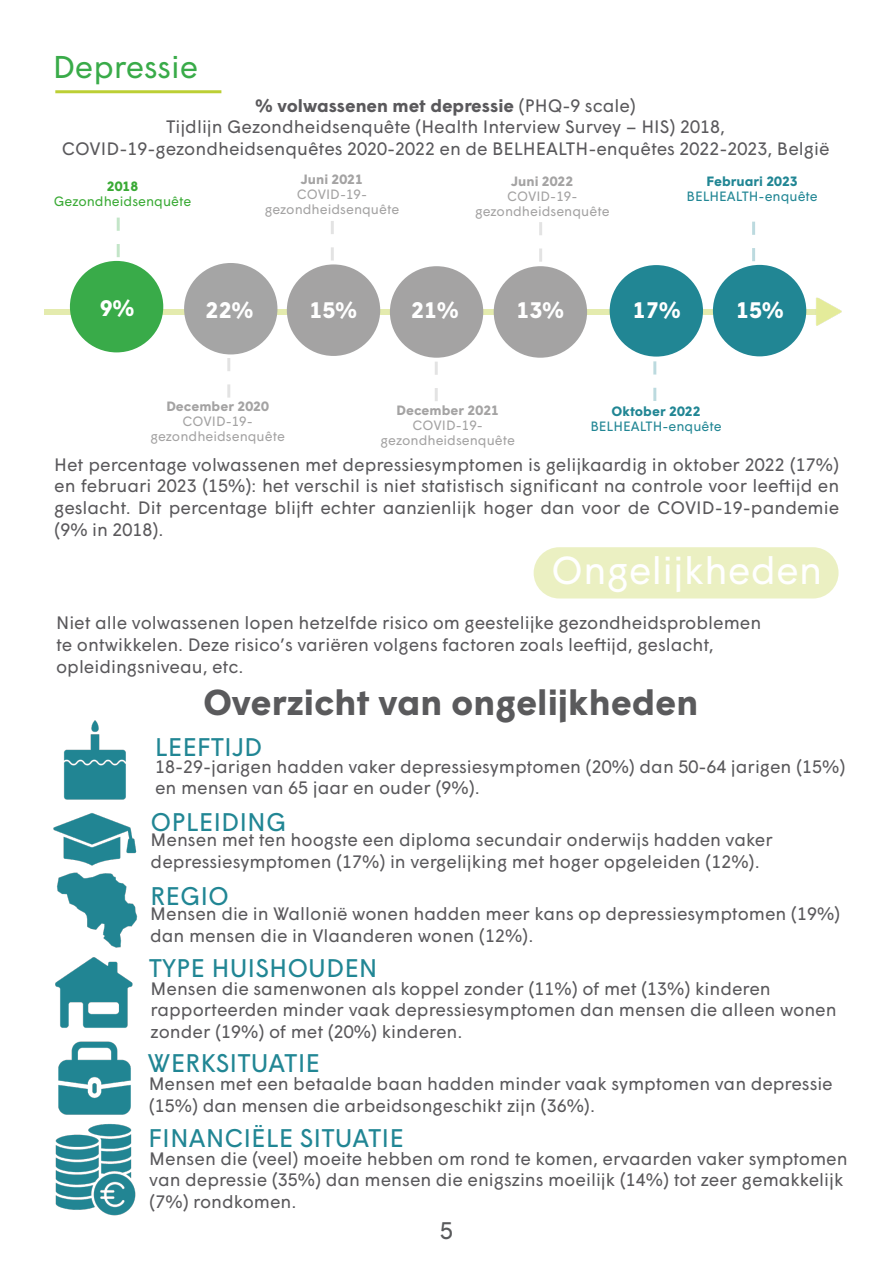
<style>
.page{position:relative;width:893px;height:1263px;background:#fff}
.page>*{position:absolute;margin:0;border:0;box-sizing:border-box;transform-origin:0 0}
.t1{font:39px "Wigrum";color:#fff}
.t2{font:700 36px "Wigrum";color:#5a5a5c}
.t3{font:31.5px "Wigrum";color:#39ab49}
.t4{font:25.5px "Wigrum";color:#218694}
.t5{font:24px "Wigrum";color:#58595b}
.t6{font:700 22.5px "Wigrum";color:#fff}
.t7{font:18px/21.6px "Wigrum";color:#5a595c}
.t8{font:700 18px "Wigrum";color:#5a595c}
.t9{font:13.5px "Wigrum";color:#a4a3a3}
.t10{font:700 13.5px "Wigrum";color:#a4a3a3}
.t11{font:13.5px "Wigrum";color:#218694}
.t12{font:700 13.5px "Wigrum";color:#218694}
.t13{font:13.5px "Wigrum";color:#3aaa35}
.t14{font:700 13.5px "Wigrum";color:#3aaa35}
.s1{font-weight:400}
</style>
<div class="page">
<div style="left:44px;top:309px;width:773px;height:5px;background:#e4ebae"></div>
<img style="left:814px;top:297px;width:28px;height:29px">
<hr style="left:55px;top:90px;width:166px;height:3px;background:#bccf35">
<div style="left:70px;top:261px;width:93px;height:91px;background:#39ab49;border-radius:50%"></div>
<div style="left:610px;top:265px;width:93px;height:92px;background:#218694;border-radius:50%"></div>
<div style="left:494px;top:266px;width:93px;height:92px;background:#a4a3a3;border-radius:50%"></div>
<div style="left:390px;top:266px;width:93px;height:92px;background:#a4a3a3;border-radius:50%"></div>
<div style="left:287px;top:264px;width:93px;height:92px;background:#a4a3a3;border-radius:50%"></div>
<div style="left:184px;top:263px;width:93px;height:91px;background:#a5a5a5;border-radius:50%"></div>
<svg style="left:117px;top:218px;width:3px;height:39px"></svg>
<svg style="left:227px;top:358px;width:3px;height:40px"></svg>
<svg style="left:331px;top:221px;width:3px;height:40px"></svg>
<svg style="left:435px;top:362px;width:3px;height:39px"></svg>
<svg style="left:539px;top:222px;width:3px;height:40px"></svg>
<svg style="left:653px;top:361px;width:3px;height:40px"></svg>
<img style="left:58px;top:1041px;width:73px;height:74px">
<img style="left:64px;top:720px;width:62px;height:80px">
<img style="left:55px;top:957px;width:78px;height:71px">
<img style="left:53px;top:813px;width:84px;height:53px">
<div style="left:713px;top:265px;width:93px;height:91px;background:#218694;border-radius:50%"></div>
<svg style="left:752px;top:222px;width:3px;height:39px"></svg>
<img style="left:57px;top:872px;width:81px;height:76px">
<img style="left:55px;top:1124px;width:81px;height:92px">
<div style="left:534px;top:547px;width:305px;height:51px;background:#ebf0c2;border-radius:26px"></div>
<h3 class="t3" style="left:53px;top:43px;width:147px">Depressie</h3>
<p class="t8" style="left:255px;top:92px;width:382px">% volwassenen met depressie <span class="s1">(PHQ-9 scale)</span></p>
<p class="t7" style="left:166px;top:115px;width:560px">Tijdlijn Gezondheidsenquête (Health Interview Survey – HIS) 2018,</p>
<p class="t7" style="left:62px;top:136px;width:769px">COVID-19-gezondheidsenquêtes 2020-2022 en de BELHEALTH-enquêtes 2022-2023, België</p>
<p class="t14" style="left:107px;top:176px;width:33px">2018</p>
<p class="t13" style="left:54px;top:191px;width:139px">Gezondheidsenquête</p>
<p class="t10" style="left:301px;top:169px;width:64px">Juni 2021</p>
<p class="t9" style="left:297px;top:184px;width:72px">COVID-19-</p>
<p class="t9" style="left:265px;top:199px;width:136px">gezondheidsenquête</p>
<p class="t10" style="left:511px;top:171px;width:64px">Juni 2022</p>
<p class="t9" style="left:507px;top:186px;width:72px">COVID-19-</p>
<p class="t9" style="left:475px;top:201px;width:136px">gezondheidsenquête</p>
<p class="t12" style="left:707px;top:171px;width:93px">Februari 2023</p>
<p class="t11" style="left:686px;top:186px;width:133px">BELHEALTH-enquête</p>
<p class="t6" style="left:100px;top:291px;width:36px">9%</p>
<p class="t6" style="left:206px;top:293px;width:50px">22%</p>
<p class="t6" style="left:309px;top:293px;width:50px">15%</p>
<p class="t6" style="left:411px;top:293px;width:50px">21%</p>
<p class="t6" style="left:516px;top:293px;width:50px">13%</p>
<p class="t6" style="left:633px;top:293px;width:50px">17%</p>
<p class="t6" style="left:736px;top:293px;width:50px">15%</p>
<p class="t10" style="left:166px;top:396px;width:104px">December 2020</p>
<p class="t9" style="left:182px;top:411px;width:72px">COVID-19-</p>
<p class="t9" style="left:150px;top:426px;width:136px">gezondheidsenquête</p>
<p class="t10" style="left:397px;top:400px;width:104px">December 2021</p>
<p class="t9" style="left:413px;top:415px;width:72px">COVID-19-</p>
<p class="t9" style="left:380px;top:430px;width:136px">gezondheidsenquête</p>
<p class="t12" style="left:611px;top:401px;width:91px">Oktober 2022</p>
<p class="t11" style="left:590px;top:416px;width:133px">BELHEALTH-enquête</p>
<p class="t7" style="left:54px;top:452px;width:786px;text-align:justify">Het percentage volwassenen met depressiesymptomen is gelijkaardig in oktober 2022 (17%) en februari 2023 (15%): het verschil is niet statistisch significant na controle voor leeftijd en geslacht. Dit percentage blijft echter aanzienlijk hoger dan voor de COVID-19-pandemie (9% in 2018).</p>
<p class="t1" style="left:551px;top:541px;width:273px">Ongelijkheden</p>
<p class="t7" style="left:56px;top:611px;width:707px">Niet alle volwassenen lopen hetzelfde risico om geestelijke gezondheidsproblemen te ontwikkelen. Deze risico’s variëren volgens factoren zoals leeftijd, geslacht, opleidingsniveau, etc.</p>
<p class="t2" style="left:203px;top:675px;width:497px">Overzicht van ongelijkheden</p>
<p class="t7" style="left:155px;top:754px;width:692px">18-29-jarigen hadden vaker depressiesymptomen (20%) dan 50-64 jarigen (15%) en mensen van 65 jaar en ouder (9%).</p>
<p class="t7" style="left:151px;top:828px;width:624px">Mensen met ten hoogste een diploma secundair onderwijs hadden vaker depressiesymptomen (17%) in vergelijking met hoger opgeleiden (12%).</p>
<p class="t4" style="left:155px;top:727px;width:109px">LEEFTIJD</p>
<p class="t4" style="left:151px;top:802px;width:137px">OPLEIDING</p>
<p class="t4" style="left:150px;top:876px;width:80px">REGIO</p>
<p class="t7" style="left:150px;top:902px;width:692px">Mensen die in Wallonië wonen hadden meer kans op depressiesymptomen (19%) dan mensen die in Vlaanderen wonen (12%).</p>
<p class="t4" style="left:149px;top:949px;width:230px">TYPE HUISHOUDEN</p>
<p class="t7" style="left:151px;top:976px;width:687px">Mensen die samenwonen als koppel zonder (11%) of met (13%) kinderen rapporteerden minder vaak depressiesymptomen dan mensen die alleen wonen zonder (19%) of met (20%) kinderen.</p>
<p class="t7" style="left:149px;top:1072px;width:686px">Mensen met een betaalde baan hadden minder vaak symptomen van depressie (15%) dan mensen die arbeidsongeschikt zijn (36%).</p>
<p class="t4" style="left:148px;top:1044px;width:174px">WERKSITUATIE</p>
<p class="t4" style="left:148px;top:1118px;width:257px">FINANCIËLE SITUATIE</p>
<p class="t7" style="left:149px;top:1146px;width:700px">Mensen die (veel) moeite hebben om rond te komen, ervaarden vaker symptomen van depressie (35%) dan mensen die enigszins moeilijk (14%) tot zeer gemakkelijk (7%) rondkomen.</p>
<p class="t5" style="left:440px;top:1212px;width:15px">5</p>
</div>
